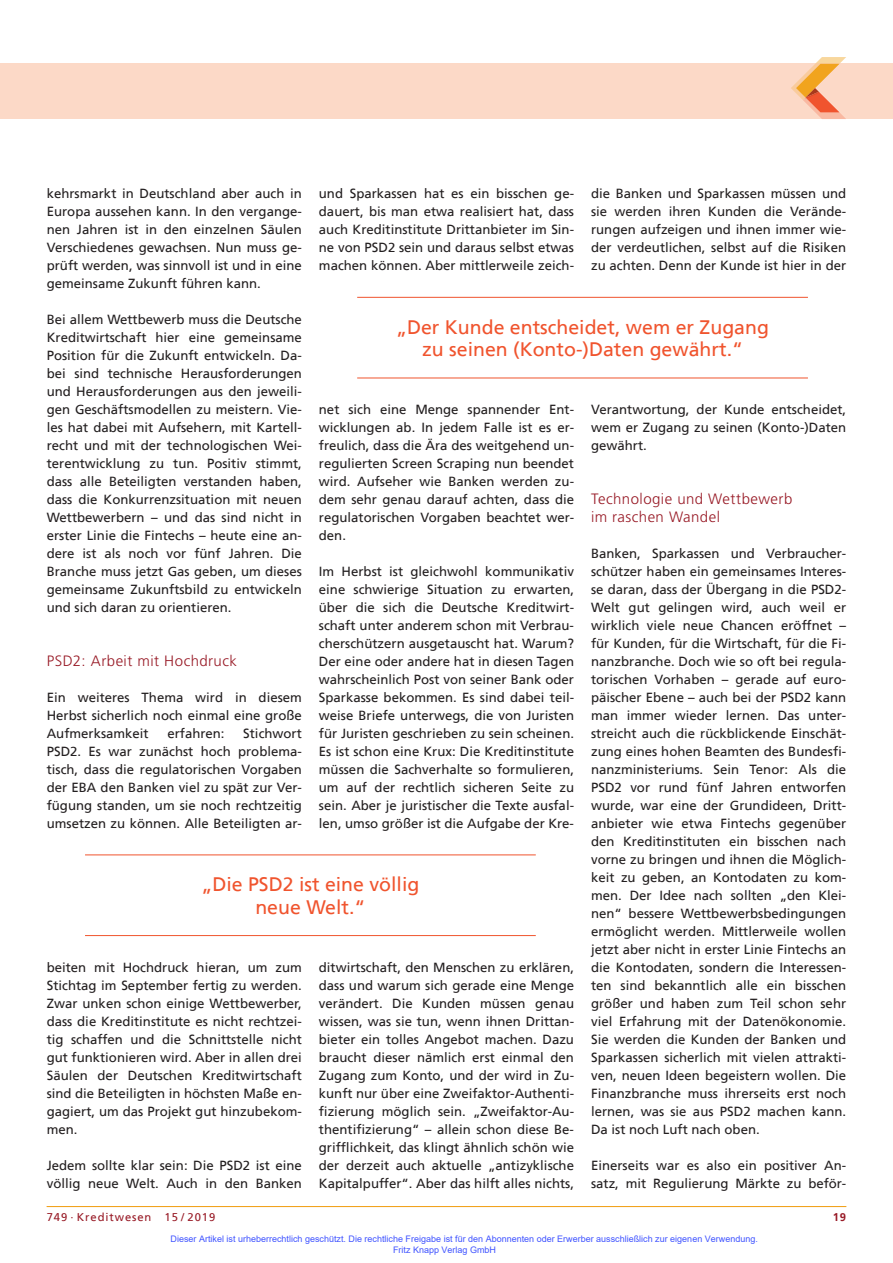
<style>
.page{position:relative;width:893px;height:1263px;background:#fff}
.page>*{position:absolute;margin:0;border:0;box-sizing:border-box;transform-origin:0 0}
.t1{font:19.5px/22.5px "Frutiger";color:#f0542e;text-align:center}
.t2{font:300 15px/18px "Frutiger";letter-spacing:.03em;color:#981a26}
.t3{font:13.2px/18px "Frutiger";color:#231f20;text-align:justify}
.t4{font:11.25px "Frutiger";letter-spacing:.08em;color:#981a26}
.t5{font:700 11.25px "Frutiger";color:#981a26}
.t6{font:9px/10.8px "Arial";color:#4054ff}
</style>
<div class="page">
<hr style="left:47px;top:1206px;width:799px;height:1px;background:#f1a31e">
<div style="left:0;top:64px;width:893px;height:55px;background:#fcd9c7"></div>
<svg style="left:791px;top:57px;width:55px;height:62px"></svg>
<hr style="left:357px;top:297px;width:451px;height:1px;background:#f0542e">
<hr style="left:357px;top:378px;width:451px;height:1px;background:#f0542e">
<hr style="left:85px;top:854px;width:451px;height:1px;background:#f0542e">
<hr style="left:85px;top:935px;width:451px;height:1px;background:#f0542e">
<p class="t3" style="left:47px;top:185px;width:257px">kehrsmarkt in Deutschland aber auch in Europa aussehen kann. In den vergange&shy;nen Jahren ist in den einzelnen Säulen Verschiedenes gewachsen. Nun muss ge&shy;prüft werden, was sinnvoll ist und in eine gemeinsame Zukunft führen kann.</p>
<p class="t3" style="left:47px;top:311px;width:257px">Bei allem Wettbewerb muss die Deutsche Kreditwirtschaft hier eine gemeinsame Position für die Zukunft entwickeln. Da&shy;bei sind technische Herausforderungen und Herausforderungen aus den jeweili&shy;gen Geschäftsmodellen zu meistern. Vie&shy;les hat dabei mit Aufsehern, mit Kartell&shy;recht und mit der technologischen Wei&shy;terentwicklung zu tun. Positiv stimmt, dass alle Beteiligten verstanden haben, dass die Konkurrenzsituation mit neuen Wettbewerbern – und das sind nicht in erster Linie die Fintechs – heute eine an&shy;dere ist als noch vor fünf Jahren. Die Branche muss jetzt Gas geben, um dieses gemeinsame Zukunftsbild zu entwickeln und sich daran zu orientieren.</p>
<p class="t3" style="left:319px;top:185px;width:257px">und Sparkassen hat es ein bisschen ge&shy;dauert, bis man etwa realisiert hat, dass auch Kreditinstitute Drittanbieter im Sin&shy;ne von PSD2 sein und daraus selbst etwas machen können. Aber mittlerweile zeich-</p>
<p class="t3" style="left:591px;top:185px;width:257px">die Banken und Sparkassen müssen und sie werden ihren Kunden die Verände&shy;rungen aufzeigen und ihnen immer wie&shy;der verdeutlichen, selbst auf die Risiken zu achten. Denn der Kunde ist hier in der</p>
<h1 class="t1" style="left:396px;top:317px;width:374px">„Der Kunde entscheidet, wem er Zugang zu seinen (Konto-)Daten gewährt.“</h1>
<p class="t3" style="left:591px;top:401px;width:257px">Verantwortung, der Kunde entscheidet, wem er Zugang zu seinen (Konto-)Daten gewährt.</p>
<p class="t2" style="left:591px;top:490px;width:203px">Technologie und Wettbewerb im raschen Wandel</p>
<p class="t3" style="left:591px;top:545px;width:257px">Banken, Sparkassen und Verbraucher&shy;schützer haben ein gemeinsames Interes&shy;se daran, dass der Übergang in die PSD2- Welt gut gelingen wird, auch weil er wirklich viele neue Chancen eröffnet – für Kunden, für die Wirtschaft, für die Fi&shy;nanzbranche. Doch wie so oft bei regula&shy;torischen Vorhaben – gerade auf euro&shy;päischer Ebene – auch bei der PSD2 kann man immer wieder lernen. Das unter&shy;streicht auch die rückblickende Einschät&shy;zung eines hohen Beamten des Bundesfi&shy;nanzministeriums. Sein Tenor: Als die PSD2 vor rund fünf Jahren entworfen wurde, war eine der Grundideen, Dritt&shy;anbieter wie etwa Fintechs gegenüber den Kreditinstituten ein bisschen nach vorne zu bringen und ihnen die Möglich&shy;keit zu geben, an Kontodaten zu kom&shy;men. Der Idee nach sollten „den Klei&shy;nen“ bessere Wettbewerbsbedingungen ermöglicht werden. Mittlerweile wollen jetzt aber nicht in erster Linie Fintechs an die Kontodaten, sondern die Interessen&shy;ten sind bekanntlich alle ein bisschen größer und haben zum Teil schon sehr viel Erfahrung mit der Datenökonomie.<br>Sie werden die Kunden der Banken und Sparkassen sicherlich mit vielen attrakti&shy;ven, neuen Ideen begeistern wollen. Die Finanzbranche muss ihrerseits erst noch lernen, was sie aus PSD2 machen kann.<br>Da ist noch Luft nach oben.</p>
<p class="t3" style="left:591px;top:1157px;width:257px">Einerseits war es also ein positiver An&shy;satz, mit Regulierung Märkte zu beför-</p>
<p class="t3" style="left:319px;top:401px;width:257px">net sich eine Menge spannender Ent&shy;wicklungen ab. In jedem Falle ist es er&shy;freulich, dass die Ära des weitgehend un&shy;regulierten Screen Scraping nun beendet wird. Aufseher wie Banken werden zu&shy;dem sehr genau darauf achten, dass die regulatorischen Vorgaben beachtet wer&shy;den.</p>
<p class="t3" style="left:319px;top:563px;width:257px">Im Herbst ist gleichwohl kommunikativ eine schwierige Situation zu erwarten, über die sich die Deutsche Kreditwirt&shy;schaft unter anderem schon mit Verbrau&shy;cherschützern ausgetauscht hat. Warum?<br>Der eine oder andere hat in diesen Tagen wahrscheinlich Post von seiner Bank oder Sparkasse bekommen. Es sind dabei teil&shy;weise Briefe unterwegs, die von Juristen für Juristen geschrieben zu sein scheinen.<br>Es ist schon eine Krux: Die Kreditinstitute müssen die Sachverhalte so formulieren, um auf der rechtlich sicheren Seite zu sein. Aber je juristischer die Texte ausfal&shy;len, umso größer ist die Aufgabe der Kre-</p>
<p class="t2" style="left:47px;top:652px;width:192px">PSD2: Arbeit mit Hochdruck</p>
<p class="t3" style="left:47px;top:689px;width:257px">Ein weiteres Thema wird in diesem Herbst sicherlich noch einmal eine große Aufmerksamkeit</p>
<p class="t3" style="left:167px;top:725px;width:59px">erfahren:</p>
<p class="t3" style="left:47px;top:725px;width:257px;text-indent:196px">Stichwort PSD2. Es war zunächst hoch problema&shy;tisch, dass die regulatorischen Vorgaben der EBA den Banken viel zu spät zur Ver&shy;fügung standen, um sie noch rechtzeitig umsetzen zu können. Alle Beteiligten ar-</p>
<h1 class="t1" style="left:201px;top:874px;width:219px">„Die PSD2 ist eine völlig neue Welt.“</h1>
<p class="t3" style="left:319px;top:959px;width:257px">ditwirtschaft, den Menschen zu erklären, dass und warum sich gerade eine Menge verändert. Die Kunden müssen genau wissen, was sie tun, wenn ihnen Drittan&shy;bieter ein tolles Angebot machen. Dazu braucht dieser nämlich erst einmal den Zugang zum Konto, und der wird in Zu&shy;kunft nur über eine Zweifaktor-Authenti&shy;fizierung möglich sein. „Zweifaktor-Au&shy;thentifizierung“ – allein schon diese Be&shy;grifflichkeit, das klingt ähnlich schön wie der derzeit auch aktuelle „antizyklische Kapitalpuffer“. Aber das hilft alles nichts,</p>
<p class="t3" style="left:47px;top:959px;width:257px">beiten mit Hochdruck hieran, um zum Stichtag im September fertig zu werden.<br>Zwar unken schon einige Wettbewerber, dass die Kreditinstitute es nicht rechtzei&shy;tig schaffen und die Schnittstelle nicht gut funktionieren wird. Aber in allen drei Säulen der Deutschen Kreditwirtschaft sind die Beteiligten in höchsten Maße en&shy;gagiert, um das Projekt gut hinzubekom&shy;men.</p>
<p class="t3" style="left:47px;top:1157px;width:257px">Jedem sollte klar sein: Die PSD2 ist eine völlig neue Welt. Auch in den Banken</p>
<p class="t4" style="left:47px;top:1211px;width:170px">749 · Kreditwesen 15 / 2019</p>
<p class="t5" style="left:833px;top:1211px;width:15px">19</p>
<p class="t6" style="left:393px;top:1233px;width:366px;text-indent:-223px">Dieser Artikel ist urheberrechtlich geschützt. Die rechtliche Freigabe ist für den Abonnenten oder Erwerber ausschließlich zur eigenen Verwendung.<br>Fritz Knapp Verlag GmbH</p>
</div>
